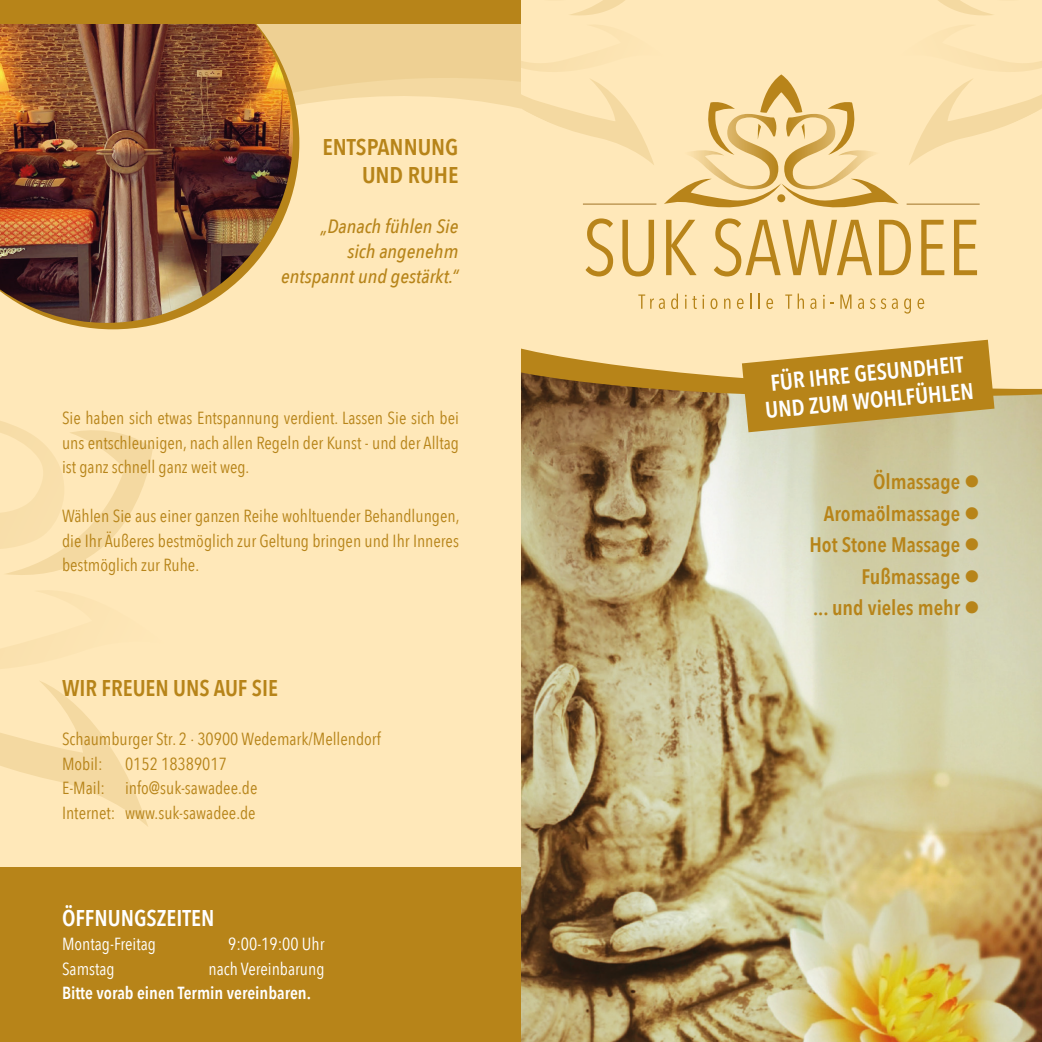
<style>
.page{position:relative;width:1042px;height:1042px;background:#ffe8b9}
.page>*{position:absolute;margin:0;border:0;box-sizing:border-box;transform-origin:0 0}
.t1{font:600 22.75px "Avenir Next Condensed";color:#fff}
.t2{font:600 22.75px "Avenir Next Condensed";color:#b78419}
.t3{font:600 22.75px "Avenir Next Condensed";color:#b78419;scale:1.05 1}
.t4{font:600 21px "Avenir Next Condensed";color:#b78419}
.t5{font:italic 500 19.25px/25px "Avenir Next Condensed";color:#b78419;text-align:right;scale:1.05 1}
.t6{font:17.5px/24.5px "Avenir Next Condensed";color:#b78419;text-align:justify}
.t7{font:17.5px "Avenir Next Condensed";color:#fff}
.t8{font:600 17.5px "Avenir Next Condensed";color:#fff}
</style>
<div class="page">
<div style="left:0;top:868px;width:521px;height:174px;background:#b78419"></div>
<img style="left:521px;top:412px;width:521px;height:630px">
<svg style="left:521px;top:395px;width:521px;height:17px;background:#8c6f4a"></svg>
<svg style="left:521px;top:276px;width:521px;height:119px"></svg>
<svg style="left:742px;top:340px;width:252px;height:92px;background:#c3993f"></svg>
<svg style="left:638px;top:294px;width:27px;height:15px"></svg>
<svg style="left:671px;top:293px;width:7px;height:16px"></svg>
<svg style="left:685px;top:295px;width:19px;height:14px"></svg>
<svg style="left:710px;top:298px;width:7px;height:11px"></svg>
<svg style="left:724px;top:298px;width:6px;height:11px"></svg>
<svg style="left:737px;top:298px;width:6px;height:11px"></svg>
<svg style="left:750px;top:293px;width:1px;height:16px"></svg>
<svg style="left:758px;top:293px;width:2px;height:16px"></svg>
<svg style="left:766px;top:298px;width:7px;height:11px"></svg>
<svg style="left:785px;top:293px;width:19px;height:16px"></svg>
<svg style="left:810px;top:298px;width:6px;height:11px"></svg>
<svg style="left:823px;top:295px;width:2px;height:14px"></svg>
<svg style="left:840px;top:294px;width:11px;height:15px"></svg>
<svg style="left:858px;top:298px;width:6px;height:11px"></svg>
<svg style="left:870px;top:298px;width:16px;height:11px"></svg>
<svg style="left:892px;top:298px;width:6px;height:11px"></svg>
<svg style="left:904px;top:298px;width:7px;height:16px"></svg>
<svg style="left:917px;top:298px;width:7px;height:11px"></svg>
<svg style="left:299px;top:0;width:743px;height:276px"></svg>
<svg style="left:65px;top:24px;width:234px;height:305px"></svg>
<img style="left:0;top:24px;width:293px;height:299px">
<div style="left:0;top:0;width:521px;height:24px;background:#b78419"></div>
<svg style="left:0;top:686px;width:148px;height:140px"></svg>
<svg style="left:0;top:421px;width:153px;height:265px"></svg>
<svg style="left:0;top:260px;width:2px;height:63px"></svg>
<p class="t3" style="left:322px;top:128px;width:131px">ENTSPANNUNG</p>
<p class="t3" style="left:362px;top:156px;width:93px">UND RUHE</p>
<p class="t5" style="left:321px;top:214px;width:133px">„Danach fühlen Sie sich angenehm</p>
<p class="t5" style="left:281px;top:264px;width:170px">entspannt und gestärkt.“</p>
<p class="t6" style="left:62px;top:405px;width:398px">Sie haben sich etwas Entspannung verdient. Lassen Sie sich bei uns entschleunigen, nach allen Regeln der Kunst - und der Alltag ist ganz schnell ganz weit weg.</p>
<p class="t6" style="left:62px;top:503px;width:399px">Wählen Sie aus einer ganzen Reihe wohltuender Behandlungen, die Ihr Äußeres bestmöglich zur Geltung bringen und Ihr Inneres bestmöglich zur Ruhe.</p>
<p class="t2" style="left:62px;top:669px;width:217px">WIR FREUEN UNS AUF SIE</p>
<p class="t6" style="left:62px;top:726px;width:320px">Schaumburger Str. 2 · 30900 Wedemark/Mellendorf</p>
<p class="t6" style="left:62px;top:751px;width:42px">Mobil:</p>
<p class="t6" style="left:125px;top:751px;width:103px">0152 18389017</p>
<p class="t6" style="left:62px;top:775px;width:197px">E-Mail: info@suk-sawadee.de</p>
<p class="t6" style="left:62px;top:800px;width:195px">Internet: www.suk-sawadee.de</p>
<p class="t1" style="left:62px;top:898px;width:154px">ÖFFNUNGSZEITEN</p>
<p class="t7" style="left:62px;top:929px;width:96px">Montag-Freitag</p>
<p class="t7" style="left:228px;top:929px;width:98px">9:00-19:00 Uhr</p>
<p class="t7" style="left:62px;top:953px;width:54px">Samstag</p>
<p class="t7" style="left:208px;top:953px;width:118px">nach Vereinbarung</p>
<p class="t8" style="left:62px;top:978px;width:250px">Bitte vorab einen Termin vereinbaren.</p>
<p class="t1" style="left:768px;top:364px;width:195px;rotate:-6deg">FÜR IHRE GESUNDHEIT</p>
<p class="t1" style="left:763px;top:392px;width:210px;rotate:-6deg">UND ZUM WOHLFÜHLEN</p>
<p class="t4" style="left:873px;top:464px;width:108px">Ölmassage ●</p>
<p class="t4" style="left:824px;top:495px;width:158px">Aromaölmassage ●</p>
<p class="t4" style="left:809px;top:527px;width:172px">Hot Stone Massage ●</p>
<p class="t4" style="left:861px;top:558px;width:120px">Fußmassage ●</p>
<p class="t4" style="left:813px;top:590px;width:168px">... und vieles mehr ●</p>
</div>
